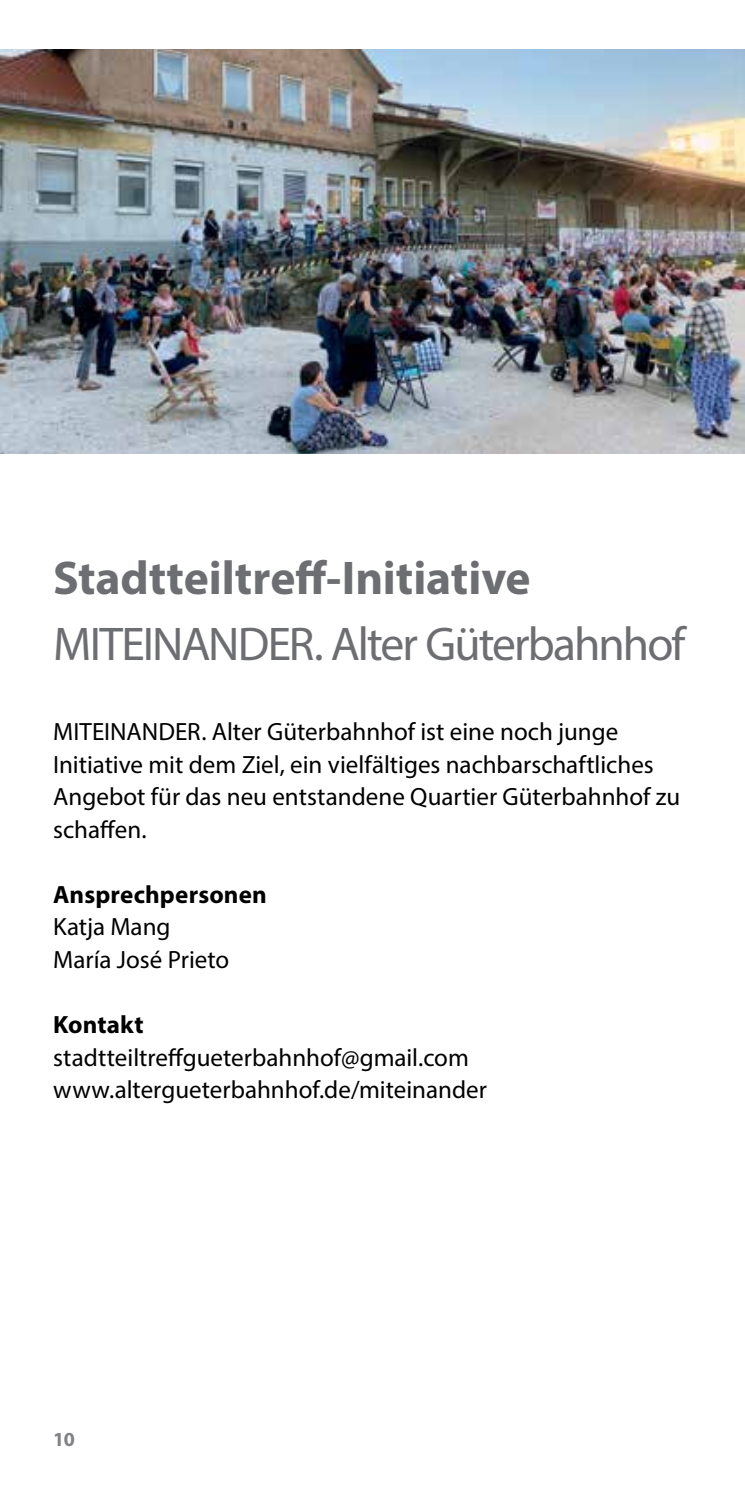
<style>
.page{position:relative;width:745px;height:1489px;background:#fff}
.page>*{position:absolute;margin:0;border:0;box-sizing:border-box;transform-origin:0 0}
.t1{font:47.5px "Myriad Pro";letter-spacing:-.04em;color:#6d6e71}
.t2{font:700 47.5px "Myriad Pro";letter-spacing:-.005em;color:#6d6e71}
.t3{font:25px/32.5px "Myriad Pro";color:#000}
.t4{font:700 25px "Myriad Pro";letter-spacing:.005em;color:#000}
.t5{font:700 20px "Myriad Pro";color:#808285}
</style>
<div class="page">
<img style="left:0;top:50px;width:744px;height:404px">
<h1 class="t2" style="left:53px;top:547px;width:478px">Stadtteiltreff-Initiative</h1>
<h1 class="t1" style="left:53px;top:615px;width:633px">MITEINANDER. Alter Güterbahnhof</h1>
<p class="t3" style="left:53px;top:715px;width:628px">MITEINANDER. Alter Güterbahnhof ist eine noch junge Initiative mit dem Ziel, ein vielfältiges nachbarschaftliches Angebot für das neu entstandene Quartier Güterbahnhof zu schaffen.</p>
<p class="t4" style="left:53px;top:878px;width:215px">Ansprechpersonen</p>
<p class="t3" style="left:53px;top:910px;width:177px">Katja Mang<br>María José Prieto</p>
<p class="t4" style="left:53px;top:1008px;width:92px">Kontakt</p>
<p class="t3" style="left:53px;top:1040px;width:435px">stadtteiltreffgueterbahnhof@gmail.com www.altergueterbahnhof.de/miteinander</p>
<p class="t5" style="left:53px;top:1425px;width:23px">10</p>
</div>
